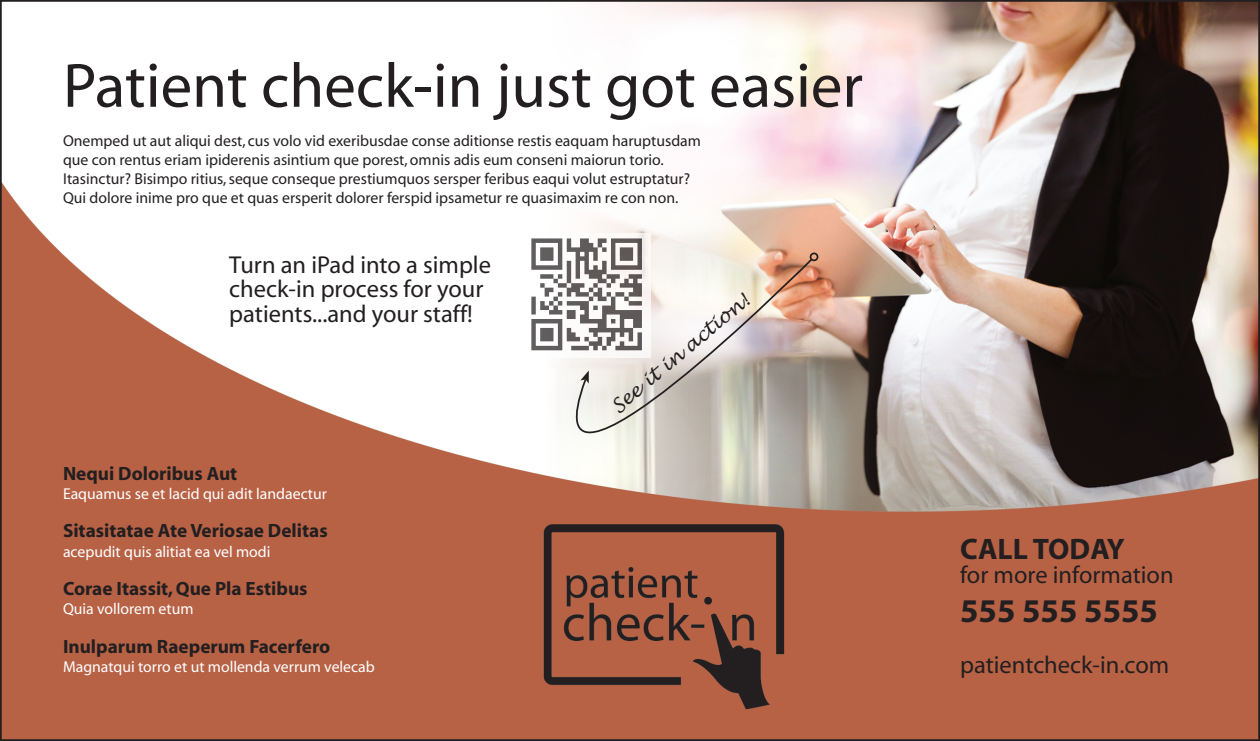
<style>
.page{position:relative;width:1260px;height:741px;background:#fff}
.page>*{position:absolute;margin:0;border:0;box-sizing:border-box;transform-origin:0 0}
.t1{font:63px "Myriad";color:#231f20}
.t2{font:700 33.25px "Myriad";color:#231f20}
.t3{font:700 29.75px "Myriad";color:#231f20}
.t4{font:24.5px/24.5px "Myriad";color:#231f20}
.t5{font:700 19.25px "Myriad";color:#231f20}
.t6{font:italic 19.25px "Lucida Handwriting";color:#231f20}
.t7{font:15.75px/19.2px "Myriad";color:#231f20}
.t8{font:15.75px "Myriad";color:#fff}
</style>
<div class="page">
<img style="left:3px;top:3px;width:1254px;height:735px">
<img style="left:527px;top:234px;width:124px;height:24px">
<svg style="left:523px;top:258px;width:290px;height:290px"></svg>
<div style="left:810px;top:252px;width:8px;height:9px;border:2px solid #231f20;border-radius:50%"></div>
<svg style="left:580px;top:370px;width:9px;height:13px"></svg>
<h1 class="t1" style="left:63px;top:54px;width:801px">Patient check-in just got easier</h1>
<p class="t7" style="left:63px;top:131px;width:640px">Onemped ut aut aliqui dest, cus volo vid exeribusdae conse aditionse restis eaquam haruptusdam que con rentus eriam ipiderenis asintium que porest, omnis adis eum conseni maiorun torio.<br>Itasinctur? Bisimpo ritius, seque conseque prestiumquos sersper feribus eaqui volut estruptatur?<br>Qui dolore inime pro que et quas ersperit dolorer ferspid ipsametur re quasimaxim re con non.</p>
<h3 class="t4" style="left:229px;top:254px;width:263px">Turn an iPad into a simple check-in process for your patients...and your staff!</h3>
<p class="t5" style="left:63px;top:463px;width:176px">Nequi Doloribus Aut</p>
<p class="t8" style="left:63px;top:486px;width:265px">Eaquamus se et lacid qui adit landaectur</p>
<p class="t5" style="left:63px;top:521px;width:266px">Sitasitatae Ate Veriosae Delitas</p>
<p class="t8" style="left:63px;top:544px;width:209px">acepudit quis alitiat ea vel modi</p>
<p class="t5" style="left:63px;top:579px;width:246px">Corae Itassit, Que Pla Estibus</p>
<p class="t8" style="left:63px;top:601px;width:132px">Quia vollorem etum</p>
<p class="t5" style="left:63px;top:636px;width:269px">Inulparum Raeperum Facerfero</p>
<p class="t8" style="left:63px;top:659px;width:313px">Magnatqui torro et ut mollenda verrum velecab</p>
<p class="t6" style="left:606px;top:400px;width:174px;rotate:-40deg">See it in action!</p>
<h3 class="t3" style="left:960px;top:533px;width:166px">CALL TODAY</h3>
<h3 class="t4" style="left:960px;top:564px;width:215px">for more information</h3>
<h2 class="t2" style="left:960px;top:593px;width:199px">555 555 5555</h2>
<h3 class="t4" style="left:960px;top:654px;width:211px">patientcheck-in.com</h3>
</div>
